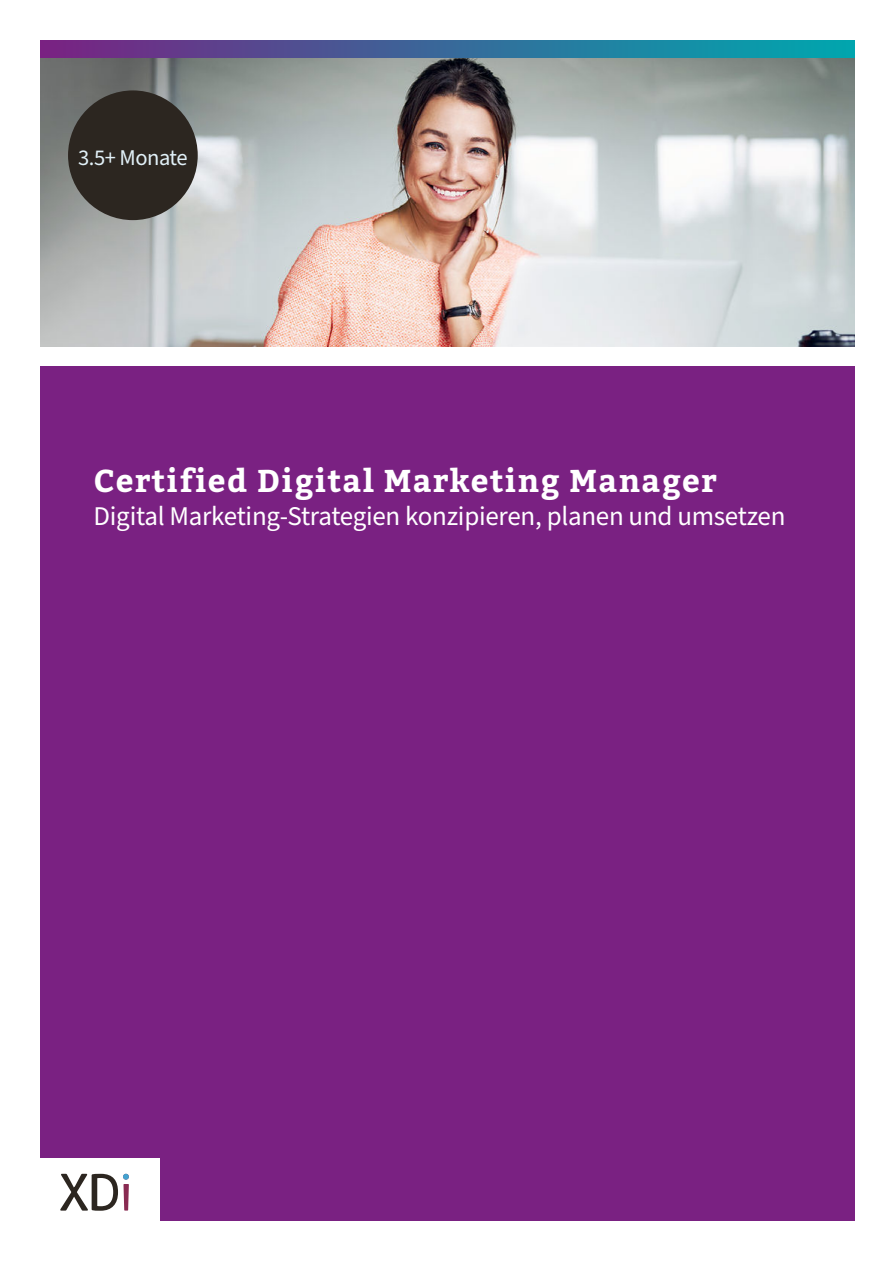
<style>
.page{position:relative;width:893px;height:1263px;background:#fff}
.page>*{position:absolute;margin:0;border:0;box-sizing:border-box;transform-origin:0 0}
.t1{font:700 31.5px "Bitter";letter-spacing:.04em;color:#fff}
.t2{font:27px "Source Sans Pro";letter-spacing:-.01em;color:#fff}
.t3{font:22.5px "Source Sans Pro";letter-spacing:-.02em;color:#e1f0f7}
</style>
<div class="page">
<img style="left:40px;top:57px;width:815px;height:289px">
<div style="left:40px;top:366px;width:815px;height:854px;background:#7a2182"></div>
<div style="left:68px;top:90px;width:130px;height:130px;background:#2c2620;border-radius:50%"></div>
<div style="left:35px;top:1158px;width:124px;height:77px;background:#fff"></div>
<div style="left:40px;top:40px;width:815px;height:17px;background:linear-gradient(to right,#782483,#00abb0)"></div>
<svg style="left:60px;top:1174px;width:69px;height:37px"></svg>
<p class="t3" style="left:78px;top:146px;width:111px">3.5+ Monate</p>
<p class="t1" style="left:94px;top:467px;width:625px">Certified Digital Marketing Manager</p>
<p class="t2" style="left:94px;top:503px;width:693px">Digital Marketing-Strategien konzipieren, planen und umsetzen</p>
</div>
